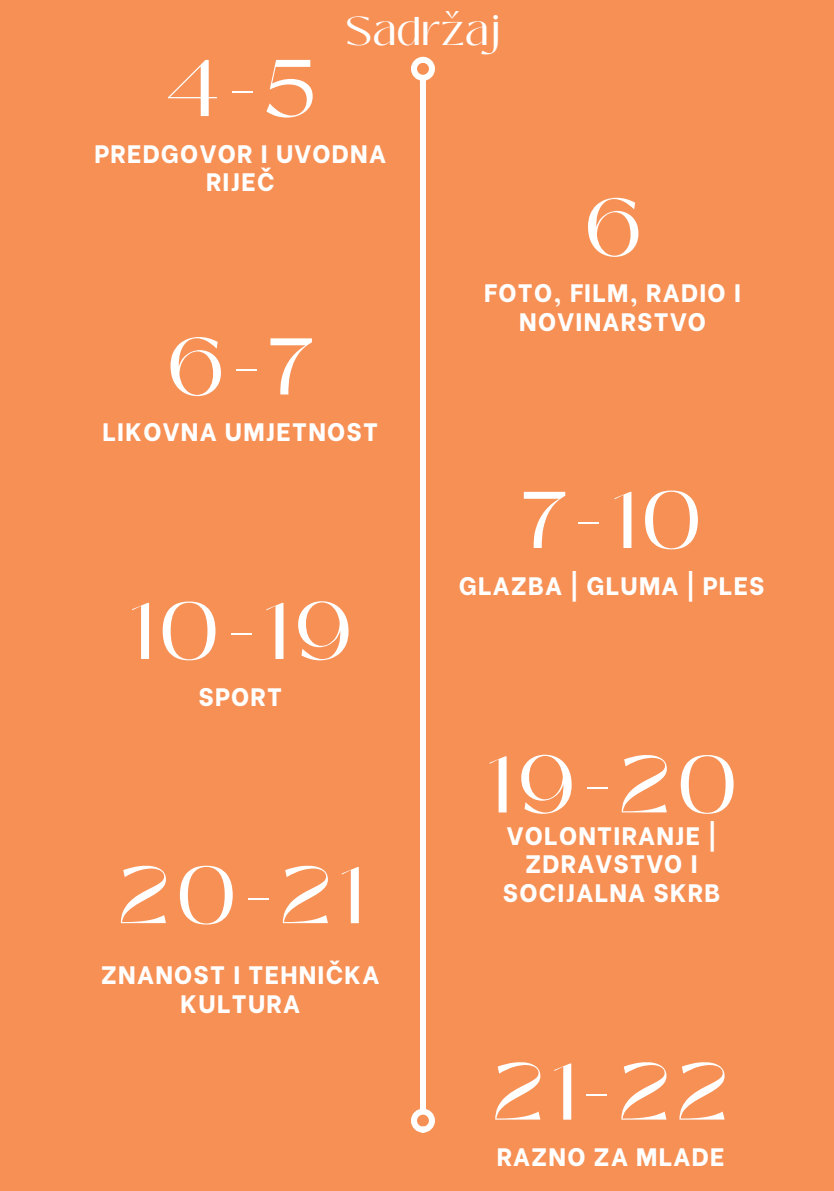
<style>
.page{position:relative;width:834px;height:1191px;background:#f69055}
.page>*{position:absolute;margin:0;border:0;box-sizing:border-box;transform-origin:0 0}
.t1{font:80px "Black Mango";letter-spacing:.08em;color:#fff}
.t2{font:40px "Black Mango";color:#fff}
.t3{font:800 25.2px/28.4px "Be Vietnam";letter-spacing:.05em;color:#fff;text-align:center}
</style>
<div class="page">
<div style="left:420px;top:79px;width:6px;height:1031px;background:#fff"></div>
<div style="left:411px;top:57px;width:24px;height:24px;border:6px solid #fff;border-radius:50%"></div>
<div style="left:411px;top:1109px;width:24px;height:24px;border:6px solid #fff;border-radius:50%"></div>
<h2 class="t2" style="left:346px;top:4px;width:156px">Sadržaj</h2>
<h1 class="t1" style="left:164px;top:34px;width:153px">4-5</h1>
<p class="t3" style="left:95px;top:137px;width:293px">PREDGOVOR I UVODNA<br>RIJEČ</p>
<h1 class="t1" style="left:167px;top:312px;width:148px">6-7</h1>
<p class="t3" style="left:103px;top:415px;width:277px">LIKOVNA UMJETNOST</p>
<h1 class="t1" style="left:128px;top:577px;width:225px">10-19</h1>
<p class="t3" style="left:199px;top:680px;width:85px">SPORT</p>
<h1 class="t1" style="left:118px;top:841px;width:246px">20-21</h1>
<p class="t3" style="left:101px;top:958px;width:280px">ZNANOST I TEHNIČKA<br>KULTURA</p>
<h1 class="t1" style="left:584px;top:173px;width:59px">6</h1>
<p class="t3" style="left:484px;top:276px;width:258px">FOTO, FILM, RADIO I<br>NOVINARSTVO</p>
<h1 class="t1" style="left:522px;top:466px;width:181px">7-10</h1>
<p class="t3" style="left:459px;top:569px;width:307px">GLAZBA | GLUMA | PLES</p>
<h1 class="t1" style="left:486px;top:730px;width:253px">19-20</h1>
<p class="t3" style="left:507px;top:819px;width:211px">VOLONTIRANJE |<br>ZDRAVSTVO I</p>
<p class="t3" style="left:503px;top:876px;width:219px">SOCIJALNA SKRB</p>
<h1 class="t1" style="left:492px;top:1037px;width:237px">21-22</h1>
<p class="t3" style="left:497px;top:1140px;width:229px">RAZNO ZA MLADE</p>
</div>
